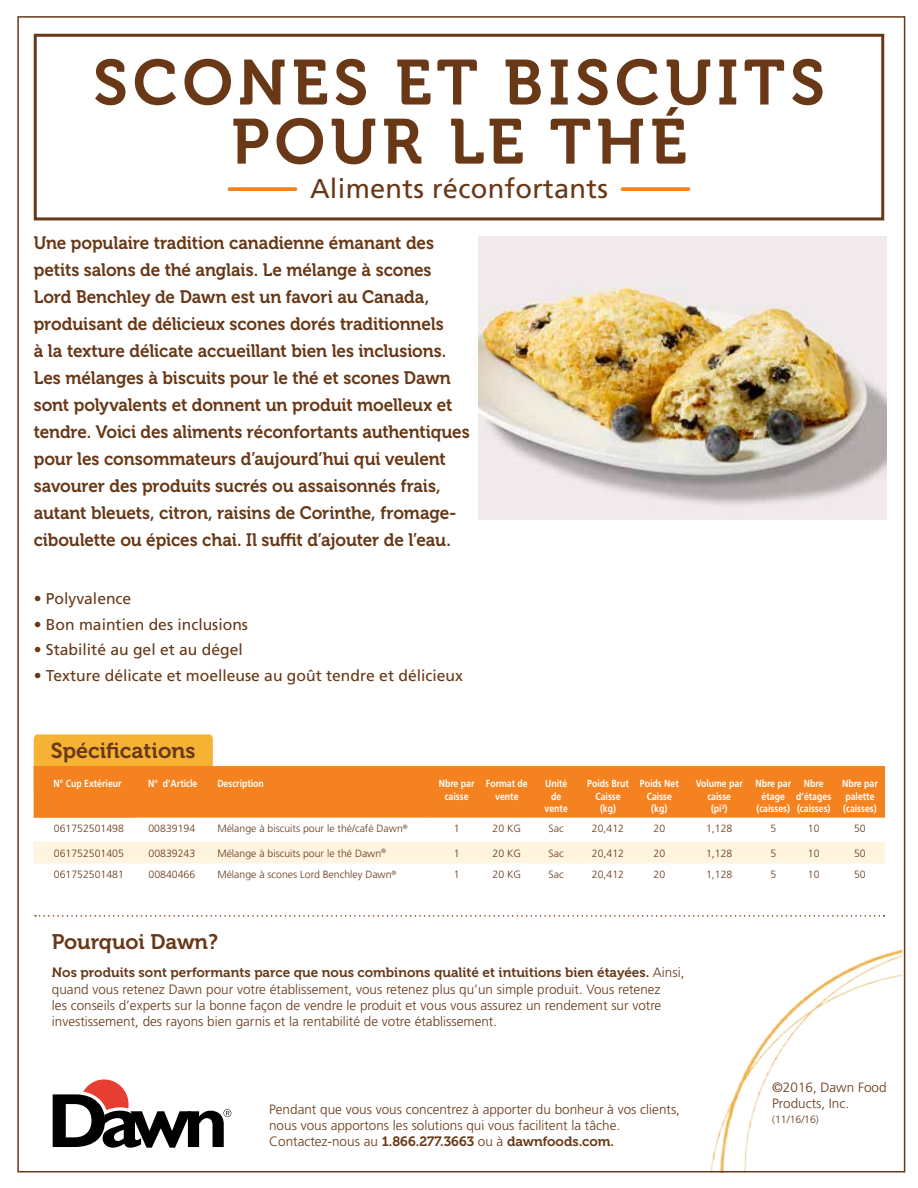
<style>
.page{position:relative;width:918px;height:1188px;background:#fff}
.page>*{position:absolute;margin:0;border:0;box-sizing:border-box;transform-origin:0 0}
.t1{font:63.3px/59.1px "Museo 700";letter-spacing:.08em;color:#683817;text-align:center}
.t2{font:27.3px "Frutiger";letter-spacing:.01em;color:#683817}
.t3{font:21.6px "Museo 700";color:#683817}
.t4{font:21px "Museo 700";color:#683817}
.t5{font:18px/27px "Museo 700";letter-spacing:-.005em;color:#683817;scale:.95 1}
.t6{font:15.6px "Frutiger";color:#683817}
.t7{font:300 13.5px/16.2px "Frutiger";color:#683817}
.t8{font:13.5px "Museo 700";color:#683817}
.t9{font:300 10.5px "Frutiger";color:#683817}
.t10{font:700 10.35px/12.3px "Frutiger";color:#fff;text-align:center;scale:.85 1}
.s1{font-family:"Frutiger";font-weight:300}
</style>
<div class="page">
<svg style="left:35px;top:915px;width:850px;height:2px"></svg>
<div style="left:34px;top:734px;width:179px;height:32px;background:#f6b333"></div>
<div style="left:34px;top:766px;width:851px;height:52px;background:#f58220"></div>
<div style="left:34px;top:842px;width:851px;height:22px;background:#fef4e0"></div>
<div style="left:34px;top:34px;width:850px;height:186px;border:3px solid #683817"></div>
<svg style="left:53px;top:1079px;width:178px;height:69px"></svg>
<img style="left:700px;top:949px;width:202px;height:224px">
<img style="left:478px;top:237px;width:409px;height:282px">
<svg style="left:623px;top:187px;width:66px;height:4px"></svg>
<svg style="left:229px;top:187px;width:66px;height:4px"></svg>
<h1 class="t1" style="left:93px;top:54px;width:733px">SCONES ET BISCUITS<br>POUR LE THÉ</h1>
<h2 class="t2" style="left:310px;top:173px;width:299px">Aliments réconfortants</h2>
<p class="t5" style="left:34px;top:230px;width:461px">Une populaire tradition canadienne émanant des petits salons de thé anglais. Le mélange à scones Lord Benchley de Dawn est un favori au Canada, produisant de délicieux scones dorés traditionnels<br>à la texture délicate accueillant bien les inclusions.<br>Les mélanges à biscuits pour le thé et scones Dawn sont polyvalents et donnent un produit moelleux et tendre. Voici des aliments réconfortants authentiques pour les consommateurs d’aujourd’hui qui veulent savourer des produits sucrés ou assaisonnés frais, autant bleuets, citron, raisins de Corinthe, fromage&shy;ciboulette ou épices chai. Il suffit d’ajouter de l’eau.</p>
<p class="t6" style="left:34px;top:589px;width:99px">• Polyvalence</p>
<p class="t6" style="left:34px;top:615px;width:216px">• Bon maintien des inclusions</p>
<p class="t6" style="left:34px;top:640px;width:211px">• Stabilité au gel et au dégel</p>
<p class="t6" style="left:34px;top:666px;width:431px">• Texture délicate et moelleuse au goût tendre et délicieux</p>
<p class="t3" style="left:51px;top:738px;width:146px">Spécifications</p>
<p class="t10" style="left:53px;top:777px;width:82px">N° Cup Extérieur</p>
<p class="t10" style="left:148px;top:777px;width:59px">N° d’Article</p>
<p class="t10" style="left:217px;top:777px;width:56px">Description</p>
<p class="t10" style="left:439px;top:777px;width:44px">Nbre par caisse</p>
<p class="t10" style="left:486px;top:777px;width:51px">Format de vente</p>
<p class="t10" style="left:545px;top:777px;width:29px">Unité de vente</p>
<p class="t10" style="left:587px;top:777px;width:51px">Poids Brut<br>Caisse (kg)</p>
<p class="t10" style="left:640px;top:777px;width:47px">Poids Net<br>Caisse (kg)</p>
<p class="t10" style="left:696px;top:777px;width:57px">Volume par caisse<br>(pi<sup>3</sup>)</p>
<p class="t10" style="left:755px;top:777px;width:44px">Nbre par étage (caisses)</p>
<p class="t10" style="left:796px;top:777px;width:43px">Nbre d’étages (caisses)</p>
<p class="t10" style="left:842px;top:777px;width:44px;text-align:left">Nbre par palette (caisses)</p>
<p class="t9" style="left:54px;top:822px;width:72px">061752501498</p>
<p class="t9" style="left:148px;top:822px;width:48px">00839194</p>
<p class="t9" style="left:217px;top:822px;width:192px">Mélange à biscuits pour le thé/café Dawn<sup>®</sup></p>
<p class="t9" style="left:454px;top:822px;width:7px">1</p>
<p class="t9" style="left:493px;top:822px;width:30px">20 KG</p>
<p class="t9" style="left:549px;top:822px;width:17px">Sac</p>
<p class="t9" style="left:592px;top:822px;width:34px">20,412</p>
<p class="t9" style="left:654px;top:822px;width:13px">20</p>
<p class="t9" style="left:706px;top:822px;width:28px">1,128</p>
<p class="t9" style="left:770px;top:822px;width:7px">5</p>
<p class="t9" style="left:808px;top:822px;width:13px">10</p>
<p class="t9" style="left:854px;top:822px;width:13px">50</p>
<p class="t9" style="left:54px;top:847px;width:72px">061752501405</p>
<p class="t9" style="left:148px;top:847px;width:48px">00839243</p>
<p class="t9" style="left:217px;top:847px;width:170px">Mélange à biscuits pour le thé Dawn<sup>®</sup></p>
<p class="t9" style="left:454px;top:847px;width:7px">1</p>
<p class="t9" style="left:493px;top:847px;width:30px">20 KG</p>
<p class="t9" style="left:549px;top:847px;width:17px">Sac</p>
<p class="t9" style="left:592px;top:847px;width:34px">20,412</p>
<p class="t9" style="left:654px;top:847px;width:13px">20</p>
<p class="t9" style="left:706px;top:847px;width:28px">1,128</p>
<p class="t9" style="left:770px;top:847px;width:7px">5</p>
<p class="t9" style="left:808px;top:847px;width:13px">10</p>
<p class="t9" style="left:854px;top:847px;width:13px">50</p>
<p class="t9" style="left:54px;top:869px;width:72px">061752501481</p>
<p class="t9" style="left:148px;top:869px;width:48px">00840466</p>
<p class="t9" style="left:217px;top:869px;width:181px">Mélange à scones Lord Benchley Dawn<sup>®</sup></p>
<p class="t9" style="left:454px;top:869px;width:7px">1</p>
<p class="t9" style="left:493px;top:869px;width:30px">20 KG</p>
<p class="t9" style="left:549px;top:869px;width:17px">Sac</p>
<p class="t9" style="left:592px;top:869px;width:34px">20,412</p>
<p class="t9" style="left:654px;top:869px;width:13px">20</p>
<p class="t9" style="left:706px;top:869px;width:28px">1,128</p>
<p class="t9" style="left:770px;top:869px;width:7px">5</p>
<p class="t9" style="left:808px;top:869px;width:13px">10</p>
<p class="t9" style="left:854px;top:869px;width:13px">50</p>
<p class="t4" style="left:52px;top:930px;width:168px">Pourquoi Dawn?</p>
<p class="t8" style="left:52px;top:965px;width:634px">Nos produits sont performants parce que nous combinons qualité et intuitions bien étayées. <span class="s1">Ainsi,</span></p>
<p class="t7" style="left:52px;top:981px;width:611px;text-align:justify">quand vous retenez Dawn pour votre établissement, vous retenez plus qu’un simple produit. Vous retenez les conseils d’experts sur la bonne façon de vendre le produit et vous vous assurez un rendement sur votre investissement, des rayons bien garnis et la rentabilité de votre établissement.</p>
<p class="t7" style="left:269px;top:1101px;width:412px">Pendant que vous vous concentrez à apporter du bonheur à vos clients, nous vous apportons les solutions qui vous facilitent la tâche.</p>
<p class="t8" style="left:269px;top:1134px;width:346px"><span class="s1">Contactez-nous au</span> 1.866.277.3663 <span class="s1">ou à</span> dawnfoods.com.</p>
<p class="t7" style="left:772px;top:1079px;width:116px">©2016, Dawn Food<br>Products, Inc.</p>
<p class="t9" style="left:772px;top:1113px;width:48px">(11/16/16)</p>
</div>
